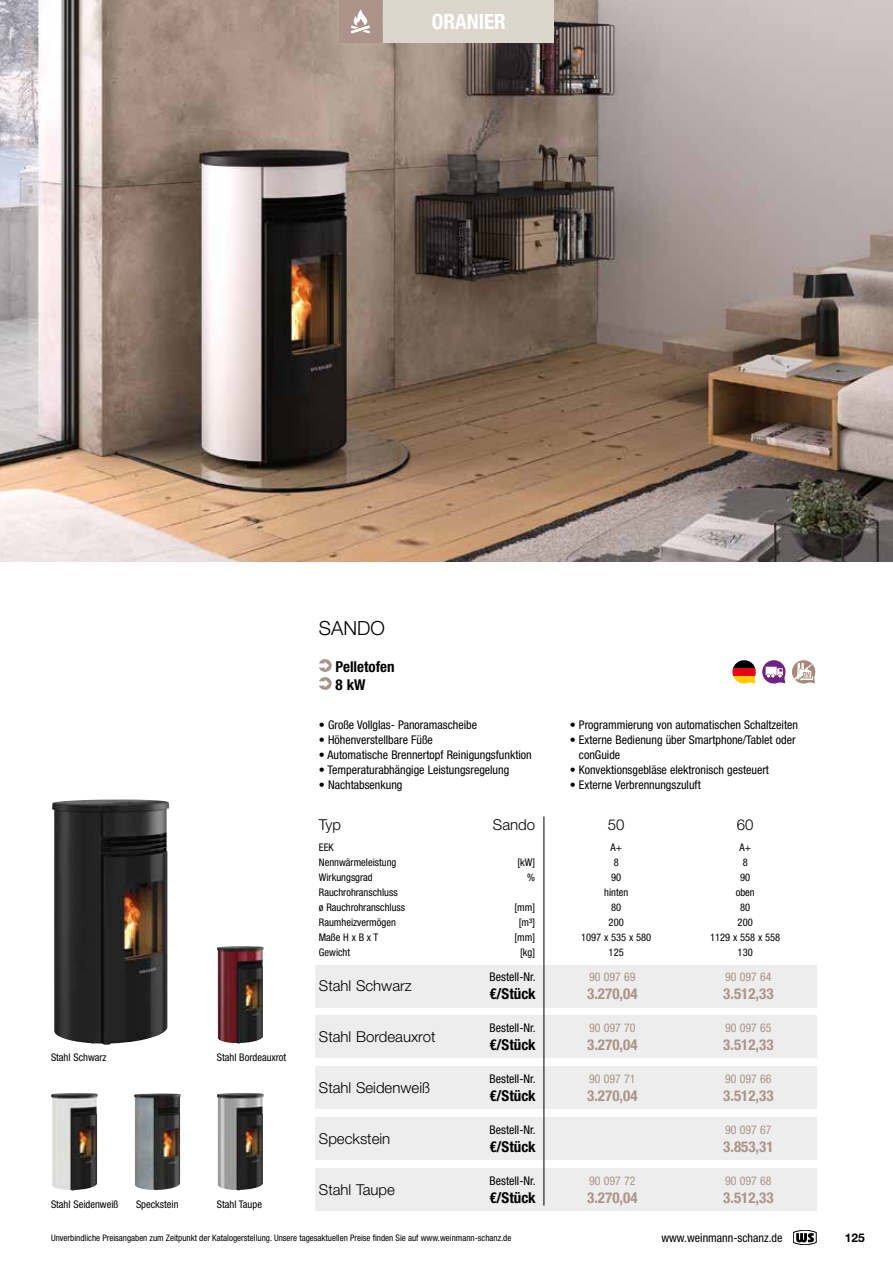
<style>
.page{position:relative;width:893px;height:1263px;background:#fff}
.page>*{position:absolute;margin:0;border:0;box-sizing:border-box;transform-origin:0 0}
.t1{font:700 condensed 21px "Helvetica Neue LT Pro";color:#fff}
.t2{font:300 19.5px "Helvetica Neue LT Pro";color:#000}
.t3{font:300 15px "Helvetica Neue LT Pro";color:#000}
.t4{font:700 condensed 15px "Helvetica Neue LT Pro";color:#ac9389}
.t5{font:700 condensed 15px/18px "Helvetica Neue LT Pro";color:#000}
.t6{font:condensed 12px/15px "Helvetica Neue LT Pro";color:#000}
.t7{font:condensed 12px "Helvetica Neue LT Pro";color:#ac9389}
.t8{font:700 12px "Helvetica Neue LT Pro";color:#000}
.t9{font:condensed 10.5px "Helvetica Neue LT Pro";color:#000}
.t10{font:condensed 9px "Helvetica Neue LT Pro";color:#000}
.t11{font:700 condensed 7.05px "Helvetica Neue LT Pro";color:#a48a7a}
</style>
<div class="page">
<svg style="left:319px;top:659px;width:13px;height:31px"></svg>
<div style="left:315px;top:965px;width:501px;height:42px;background:#ededed"></div>
<div style="left:315px;top:1016px;width:501px;height:42px;background:#ededed"></div>
<div style="left:315px;top:1066px;width:501px;height:43px;background:#ededed"></div>
<div style="left:315px;top:1168px;width:501px;height:43px;background:#ededed"></div>
<div style="left:315px;top:1117px;width:501px;height:43px;background:#ededed"></div>
<hr style="left:544px;top:816px;width:1px;height:389px;background:#000">
<img style="left:52px;top:799px;width:117px;height:246px">
<img style="left:51px;top:1093px;width:47px;height:97px">
<img style="left:217px;top:946px;width:47px;height:97px">
<img style="left:217px;top:1093px;width:47px;height:97px">
<img style="left:134px;top:1093px;width:47px;height:97px">
<svg style="left:741px;top:659px;width:75px;height:25px"></svg>
<svg style="left:733px;top:660px;width:23px;height:8px"></svg>
<div style="left:732px;top:668px;width:24px;height:8px;background:#e30613"></div>
<svg style="left:733px;top:676px;width:23px;height:7px"></svg>
<img style="left:0;top:0;width:893px;height:561px">
<svg style="left:793px;top:1230px;width:23px;height:15px"></svg>
<div style="left:339px;top:0;width:43px;height:43px;background:#ac9389"></div>
<div style="left:384px;top:0;width:170px;height:43px;background:#ddd6cc"></div>
<svg style="left:351px;top:10px;width:19px;height:23px"></svg>
<h1 class="t1" style="left:432px;top:9px;width:76px">ORANIER</h1>
<p class="t9" style="left:51px;top:1051px;width:57px">Stahl Schwarz</p>
<p class="t9" style="left:217px;top:1051px;width:71px">Stahl Bordeauxrot</p>
<p class="t9" style="left:51px;top:1198px;width:69px">Stahl Seidenweiß</p>
<p class="t9" style="left:136px;top:1198px;width:44px">Speckstein</p>
<p class="t9" style="left:217px;top:1198px;width:47px">Stahl Taupe</p>
<h2 class="t2" style="left:319px;top:616px;width:68px">SANDO</h2>
<p class="t5" style="left:336px;top:658px;width:61px">Pelletofen<br>8 kW</p>
<p class="t6" style="left:319px;top:717px;width:160px">• Große Vollglas- Panoramascheibe</p>
<p class="t6" style="left:319px;top:732px;width:116px">• Höhenverstellbare Füße</p>
<p class="t6" style="left:319px;top:747px;width:214px">• Automatische Brennertopf Reinigungsfunktion</p>
<p class="t6" style="left:319px;top:762px;width:192px">• Temperaturabhängige Leistungsregelung</p>
<p class="t6" style="left:319px;top:777px;width:85px">• Nachtabsenkung</p>
<p class="t11" style="left:803px;top:670px;width:9px">DV</p>
<p class="t6" style="left:570px;top:717px;width:230px">• Programmierung von automatischen Schaltzeiten</p>
<p class="t6" style="left:579px;top:732px;width:218px;text-indent:-9px">• Externe Bedienung über Smartphone/Tablet oder conGuide</p>
<p class="t6" style="left:570px;top:762px;width:201px">• Konvektionsgebläse elektronisch gesteuert</p>
<p class="t6" style="left:570px;top:777px;width:132px">• Externe Verbrennungszuluft</p>
<p class="t3" style="left:319px;top:815px;width:24px">Typ</p>
<p class="t3" style="left:493px;top:815px;width:44px">Sando</p>
<p class="t3" style="left:608px;top:815px;width:18px">50</p>
<p class="t3" style="left:737px;top:815px;width:18px">60</p>
<p class="t9" style="left:319px;top:841px;width:16px">EEK</p>
<p class="t9" style="left:610px;top:841px;width:13px">A+</p>
<p class="t9" style="left:739px;top:841px;width:13px">A+</p>
<p class="t9" style="left:319px;top:856px;width:79px">Nennwärmeleistung</p>
<p class="t9" style="left:517px;top:856px;width:19px">[kW]</p>
<p class="t9" style="left:614px;top:856px;width:7px">8</p>
<p class="t9" style="left:743px;top:856px;width:7px">8</p>
<p class="t9" style="left:319px;top:871px;width:55px">Wirkungsgrad</p>
<p class="t9" style="left:527px;top:871px;width:9px">%</p>
<p class="t9" style="left:611px;top:871px;width:12px">90</p>
<p class="t9" style="left:740px;top:871px;width:12px">90</p>
<p class="t9" style="left:319px;top:886px;width:80px">Rauchrohranschluss</p>
<p class="t9" style="left:604px;top:886px;width:26px">hinten</p>
<p class="t9" style="left:736px;top:886px;width:21px">oben</p>
<p class="t9" style="left:319px;top:901px;width:88px">ø Rauchrohranschluss</p>
<p class="t9" style="left:515px;top:901px;width:22px">[mm]</p>
<p class="t9" style="left:611px;top:901px;width:12px">80</p>
<p class="t9" style="left:740px;top:901px;width:12px">80</p>
<p class="t9" style="left:319px;top:916px;width:78px">Raumheizvermögen</p>
<p class="t9" style="left:519px;top:916px;width:18px">[m³]</p>
<p class="t9" style="left:609px;top:916px;width:17px">200</p>
<p class="t9" style="left:738px;top:916px;width:17px">200</p>
<p class="t9" style="left:319px;top:931px;width:61px">Maße H x B x T</p>
<p class="t9" style="left:515px;top:931px;width:22px">[mm]</p>
<p class="t9" style="left:581px;top:931px;width:72px">1097 x 535 x 580</p>
<p class="t9" style="left:710px;top:931px;width:72px">1129 x 558 x 558</p>
<p class="t9" style="left:319px;top:946px;width:33px">Gewicht</p>
<p class="t9" style="left:520px;top:946px;width:16px">[kg]</p>
<p class="t9" style="left:609px;top:946px;width:17px">125</p>
<p class="t9" style="left:738px;top:946px;width:17px">130</p>
<p class="t3" style="left:319px;top:977px;width:94px">Stahl Schwarz</p>
<p class="t3" style="left:319px;top:1028px;width:118px">Stahl Bordeauxrot</p>
<p class="t3" style="left:319px;top:1078px;width:113px">Stahl Seidenweiß</p>
<p class="t6" style="left:490px;top:969px;width:48px">Bestell-Nr.</p>
<p class="t5" style="left:489px;top:985px;width:48px">€/Stück</p>
<p class="t6" style="left:490px;top:1020px;width:48px">Bestell-Nr.</p>
<p class="t5" style="left:489px;top:1036px;width:48px">€/Stück</p>
<p class="t6" style="left:490px;top:1071px;width:48px">Bestell-Nr.</p>
<p class="t5" style="left:489px;top:1087px;width:48px">€/Stück</p>
<p class="t7" style="left:589px;top:970px;width:48px">90 097 69</p>
<p class="t4" style="left:587px;top:985px;width:52px">3.270,04</p>
<p class="t7" style="left:589px;top:1021px;width:48px">90 097 70</p>
<p class="t4" style="left:587px;top:1036px;width:52px">3.270,04</p>
<p class="t7" style="left:589px;top:1072px;width:48px">90 097 71</p>
<p class="t4" style="left:587px;top:1087px;width:52px">3.270,04</p>
<p class="t7" style="left:725px;top:970px;width:48px">90 097 64</p>
<p class="t4" style="left:723px;top:985px;width:52px">3.512,33</p>
<p class="t7" style="left:725px;top:1021px;width:48px">90 097 65</p>
<p class="t4" style="left:723px;top:1036px;width:52px">3.512,33</p>
<p class="t7" style="left:725px;top:1072px;width:48px">90 097 66</p>
<p class="t4" style="left:723px;top:1087px;width:52px">3.512,33</p>
<p class="t3" style="left:319px;top:1129px;width:73px">Speckstein</p>
<p class="t3" style="left:319px;top:1180px;width:78px">Stahl Taupe</p>
<p class="t6" style="left:490px;top:1122px;width:48px">Bestell-Nr.</p>
<p class="t5" style="left:489px;top:1138px;width:48px">€/Stück</p>
<p class="t6" style="left:490px;top:1173px;width:48px">Bestell-Nr.</p>
<p class="t5" style="left:489px;top:1188px;width:48px">€/Stück</p>
<p class="t7" style="left:589px;top:1173px;width:48px">90 097 72</p>
<p class="t4" style="left:587px;top:1188px;width:52px">3.270,04</p>
<p class="t7" style="left:725px;top:1122px;width:48px">90 097 67</p>
<p class="t4" style="left:723px;top:1137px;width:52px">3.853,31</p>
<p class="t7" style="left:725px;top:1173px;width:48px">90 097 68</p>
<p class="t4" style="left:723px;top:1188px;width:52px">3.512,33</p>
<p class="t10" style="left:51px;top:1232px;width:462px">Unverbindliche Preisangaben zum Zeitpunkt der Katalogerstellung. Unsere tagesaktuellen Preise finden Sie auf www.weinmann-schanz.de</p>
<p class="t6" style="left:661px;top:1230px;width:123px">www.weinmann-schanz.de</p>
<p class="t8" style="left:845px;top:1230px;width:22px">125</p>
</div>
